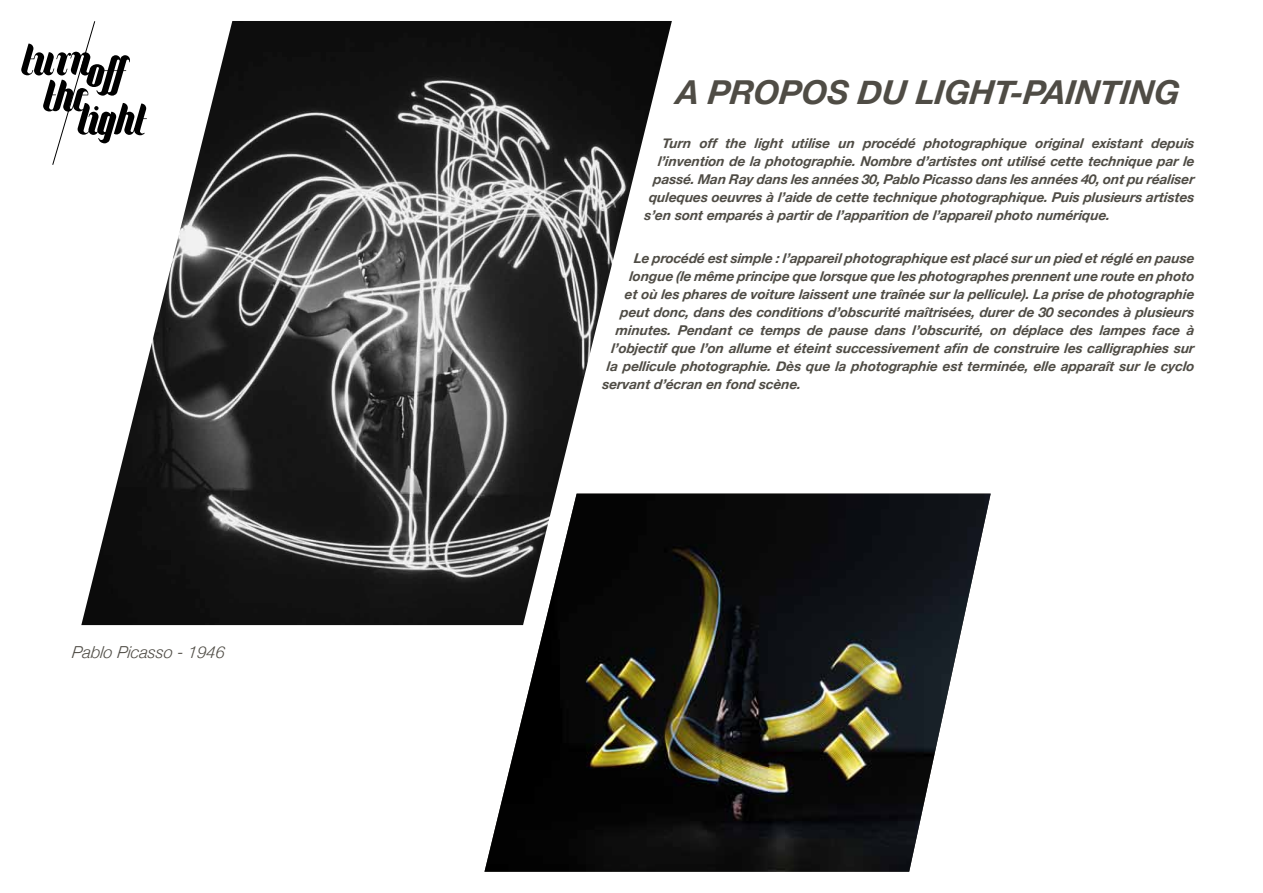
<style>
.page{position:relative;width:1263px;height:893px;background:#fff}
.page>*{position:absolute;margin:0;border:0;box-sizing:border-box;transform-origin:0 0}
.t1{font:italic 700 33px "Helvetica Neue";color:#4f4c45}
.t2{font:italic 300 16.5px "Helvetica Neue";color:#4f4c45}
.t3{font:italic 700 13.5px "Helvetica Neue";color:#4f4c45}
</style>
<div class="page">
<svg style="left:21px;top:43px;width:60px;height:122px"></svg>
<img style="left:81px;top:21px;width:591px;height:604px">
<img style="left:484px;top:494px;width:507px;height:378px">
<p class="t2" style="left:72px;top:642px;width:156px">Pablo Picasso - 1946</p>
<h1 class="t1" style="left:676px;top:72px;width:508px">A PROPOS DU LIGHT-PAINTING</h1>
<p class="t3" style="left:662px;top:135px;width:535px">Turn off the light utilise un procédé photographique original existant depuis</p>
<p class="t3" style="left:658px;top:153px;width:539px">l’invention de la photographie. Nombre d’artistes ont utilisé cette technique par le</p>
<p class="t3" style="left:653px;top:171px;width:543px">passé. Man Ray dans les années 30, Pablo Picasso dans les années 40, ont pu réaliser</p>
<p class="t3" style="left:649px;top:189px;width:548px">quleques oeuvres à l’aide de cette technique photographique. Puis plusieurs artistes</p>
<p class="t3" style="left:644px;top:207px;width:467px">s’en sont emparés à partir de l’apparition de l’appareil photo numérique.</p>
<p class="t3" style="left:634px;top:250px;width:563px">Le procédé est simple : l’appareil photographique est placé sur un pied et réglé en pause</p>
<p class="t3" style="left:629px;top:268px;width:568px">longue (le même principe que lorsque que les photographes prennent une route en photo</p>
<p class="t3" style="left:625px;top:286px;width:572px">et où les phares de voiture laissent une traînée sur la pellicule). La prise de photographie</p>
<p class="t3" style="left:620px;top:304px;width:577px">peut donc, dans des conditions d’obscurité maîtrisées, durer de 30 secondes à plusieurs</p>
<p class="t3" style="left:616px;top:322px;width:581px">minutes. Pendant ce temps de pause dans l’obscurité, on déplace des lampes face à</p>
<p class="t3" style="left:611px;top:340px;width:585px">l’objectif que l’on allume et éteint successivement afin de construire les calligraphies sur</p>
<p class="t3" style="left:607px;top:358px;width:590px">la pellicule photographie. Dès que la photographie est terminée, elle apparaît sur le cyclo</p>
<p class="t3" style="left:602px;top:376px;width:200px">servant d’écran en fond scène.</p>
</div>
